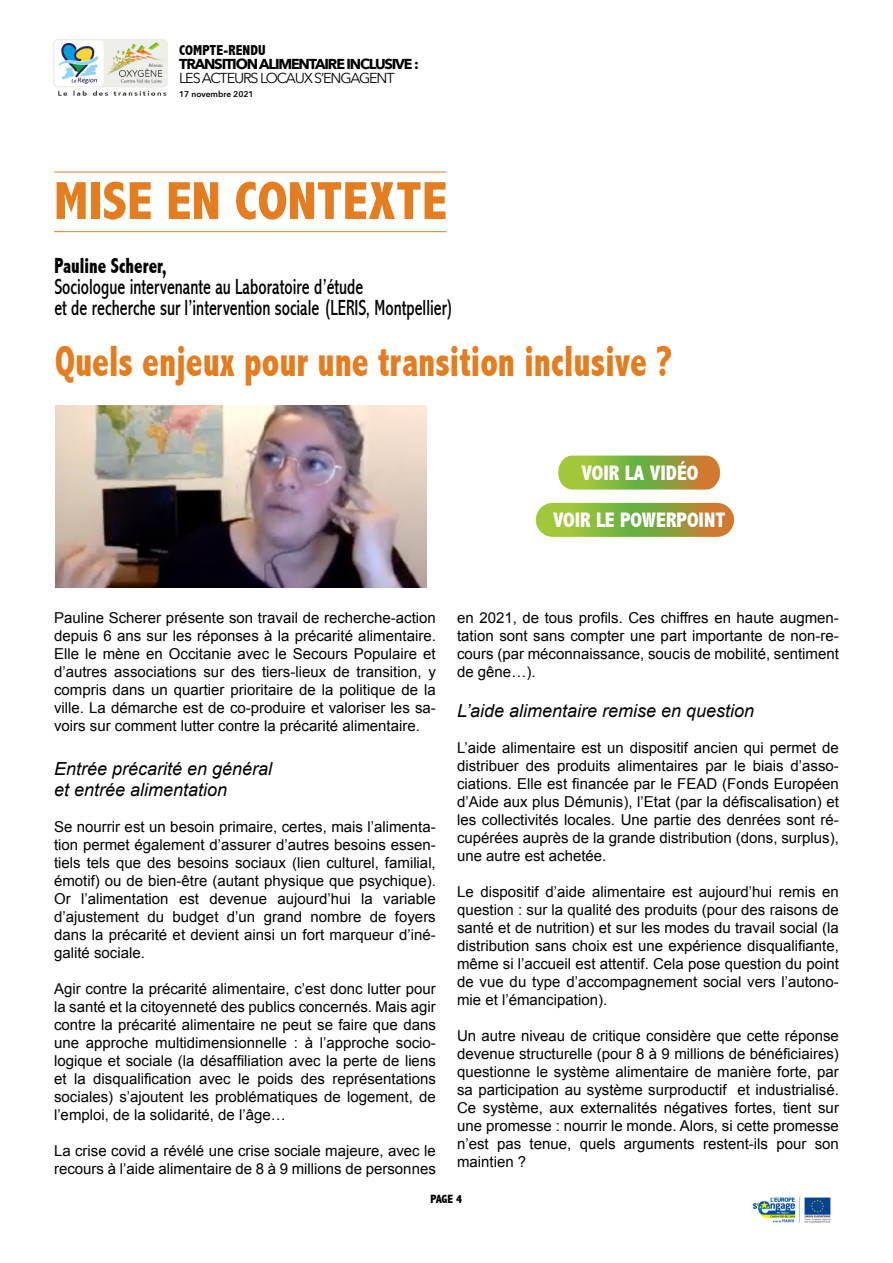
<style>
.page{position:relative;width:893px;height:1263px;background:#fff}
.page>*{position:absolute;margin:0;border:0;box-sizing:border-box;transform-origin:0 0}
.t1{font:800 condensed 54px "Abadi";color:#e47d20}
.t2{font:800 condensed 43.95px "Abadi";color:#e47d20;scale:.82 1}
.t3{font:21.9px/21px "Abadi MT Condensed";color:#000;scale:.82 1}
.t4{font:800 condensed 21.9px "Abadi";color:#000;scale:.82 1}
.t5{font:800 condensed 21px "Abadi";color:#fff}
.t6{font:italic 18px/21.6px "Arial";color:#000}
.t7{font:15px/18px "Arial";color:#000;text-align:justify}
.t8{font:700 14.4px "Avenir Next";letter-spacing:-.08em;color:#000}
.t9{font:14.4px "Avenir Next";letter-spacing:-.08em;color:#000}
.t10{font:800 condensed 14.4px "Abadi";color:#000}
.t11{font:800 condensed 12px "Abadi";color:#000}
.t12{font:600 8.4px "Avenir Next";color:#000}
</style>
<div class="page">
<img style="left:53px;top:39px;width:115px;height:57px">
<img style="left:752px;top:1197px;width:79px;height:26px">
<hr style="left:54px;top:172px;width:392px;height:1px;background:#e47d20">
<hr style="left:54px;top:231px;width:392px;height:1px;background:#e47d20">
<img style="left:55px;top:405px;width:372px;height:182px">
<svg style="left:536px;top:503px;width:198px;height:34px;background:#95a93c"></svg>
<svg style="left:558px;top:456px;width:162px;height:34px;background:#9aad44"></svg>
<p class="t10" style="left:179px;top:42px;width:88px">COMPTE-RENDU</p>
<p class="t8" style="left:179px;top:55px;width:241px">TRANSITION ALIMENTAIRE INCLUSIVE :</p>
<p class="t9" style="left:179px;top:69px;width:217px">LES ACTEURS LOCAUX S’ENGAGENT</p>
<p class="t12" style="left:179px;top:89px;width:76px">17 novembre 2021</p>
<h1 class="t1" style="left:54px;top:172px;width:395px">MISE EN CONTEXTE</h1>
<h3 class="t4" style="left:54px;top:254px;width:139px">Pauline Scherer,</h3>
<h3 class="t3" style="left:54px;top:278px;width:488px">Sociologue intervenante au Laboratoire d’étude<br>et de recherche sur l’intervention sociale (LERIS, Montpellier)</h3>
<h2 class="t2" style="left:55px;top:338px;width:754px">Quels enjeux pour une transition inclusive ?</h2>
<h3 class="t5" style="left:582px;top:462px;width:118px">VOIR LA VIDÉO</h3>
<h3 class="t5" style="left:553px;top:509px;width:174px">VOIR LE POWERPOINT</h3>
<p class="t7" style="left:54px;top:609px;width:383px">Pauline Scherer présente son travail de recherche-action depuis 6 ans sur les réponses à la précarité alimentaire.<br>Elle le mène en Occitanie avec le Secours Populaire et d’autres associations sur des tiers-lieux de transition, y compris dans un quartier prioritaire de la politique de la ville. La démarche est de co-produire et valoriser les sa&shy;voirs sur comment lutter contre la précarité alimentaire.</p>
<p class="t6" style="left:54px;top:757px;width:220px">Entrée précarité en général et entrée alimentation</p>
<p class="t7" style="left:54px;top:818px;width:383px">Se nourrir est un besoin primaire, certes, mais l’alimenta&shy;tion permet également d’assurer d’autres besoins essen&shy;tiels tels que des besoins sociaux (lien culturel, familial, émotif) ou de bien-être (autant physique que psychique).<br>Or l’alimentation est devenue aujourd’hui la variable d’ajustement du budget d’un grand nombre de foyers dans la précarité et devient ainsi un fort marqueur d’iné&shy;galité sociale.</p>
<p class="t7" style="left:54px;top:980px;width:383px">Agir contre la précarité alimentaire, c’est donc lutter pour la santé et la citoyenneté des publics concernés. Mais agir contre la précarité alimentaire ne peut se faire que dans une approche multidimensionnelle : à l’approche socio&shy;logique et sociale (la désaffiliation avec la perte de liens et la disqualification avec le poids des représentations sociales) s’ajoutent les problématiques de logement, de l’emploi, de la solidarité, de l’âge…</p>
<p class="t7" style="left:54px;top:1142px;width:383px">La crise covid a révélé une crise sociale majeure, avec le recours à l’aide alimentaire de 8 à 9 millions de personnes</p>
<p class="t7" style="left:457px;top:609px;width:383px">en 2021, de tous profils. Ces chiffres en haute augmen&shy;tation sont sans compter une part importante de non-re&shy;cours (par méconnaissance, soucis de mobilité, sentiment de gêne…).</p>
<p class="t6" style="left:457px;top:700px;width:299px">L’aide alimentaire remise en question</p>
<p class="t7" style="left:457px;top:739px;width:383px">L’aide alimentaire est un dispositif ancien qui permet de distribuer des produits alimentaires par le biais d’asso&shy;ciations. Elle est financée par le FEAD (Fonds Européen d’Aide aux plus Démunis), l’Etat (par la défiscalisation) et les collectivités locales. Une partie des denrées sont ré&shy;cupérées auprès de la grande distribution (dons, surplus), une autre est achetée.</p>
<p class="t7" style="left:457px;top:883px;width:383px">Le dispositif d’aide alimentaire est aujourd’hui remis en question : sur la qualité des produits (pour des raisons de santé et de nutrition) et sur les modes du travail social (la distribution sans choix est une expérience disqualifiante, même si l’accueil est attentif. Cela pose question du point de vue du type d’accompagnement social vers l’autono&shy;mie et l’émancipation).</p>
<p class="t7" style="left:457px;top:1027px;width:383px">Un autre niveau de critique considère que cette réponse devenue structurelle (pour 8 à 9 millions de bénéficiaires) questionne le système alimentaire de manière forte, par sa participation au système surproductif et industrialisé.<br>Ce système, aux externalités négatives fortes, tient sur une promesse : nourrir le monde. Alors, si cette promesse n’est pas tenue, quels arguments restent-ils pour son maintien ?</p>
<p class="t11" style="left:431px;top:1193px;width:33px">PAGE 4</p>
</div>
